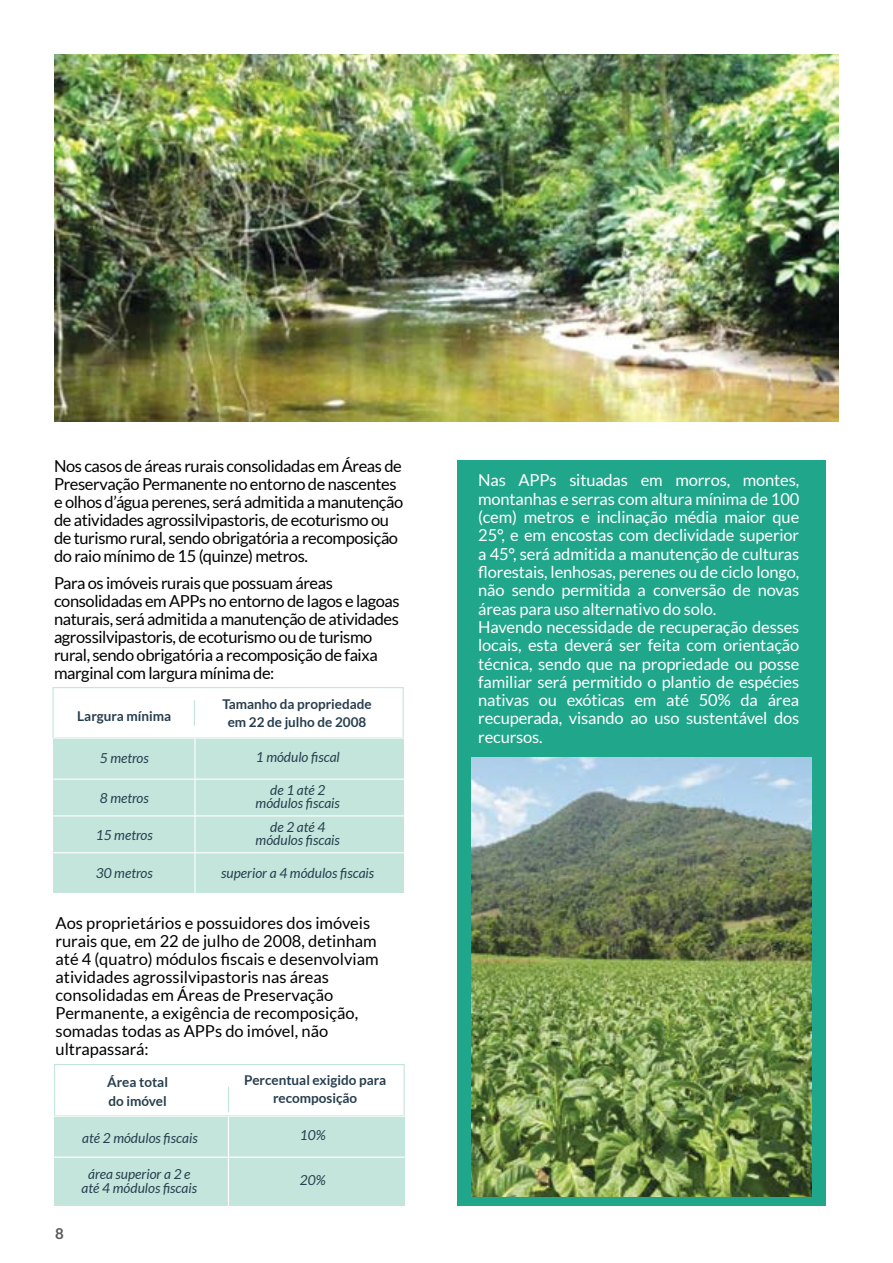
<style>
.page{position:relative;width:893px;height:1263px;background:#fff}
.page>*{position:absolute;margin:0;border:0;box-sizing:border-box;transform-origin:0 0}
.t1{font:16.5px/18.3px "Lato";letter-spacing:-.01em;color:#fff}
.t2{font:16.5px/18px "Lato";letter-spacing:-.025em;color:#000}
.t3{font:16.5px/18px "Lato";color:#000}
.t4{font:700 15px "Lato";color:#58585b}
.t5{font:italic 13.65px/13.6px "Lato";color:#273e4f;text-align:center}
.t6{font:700 13.5px/18.3px "Lato";color:#273e4f;text-align:center}
</style>
<div class="page">
<div style="left:457px;top:460px;width:368px;height:746px;background:#20a68b"></div>
<div style="left:53px;top:737px;width:351px;height:156px;background:#c3e5db"></div>
<div style="left:54px;top:1115px;width:351px;height:91px;background:#c3e5db"></div>
<div style="left:53px;top:687px;width:351px;height:51px;border:1px solid #c3e5db"></div>
<div style="left:54px;top:1064px;width:351px;height:60px;border:1px solid #c3e5db"></div>
<hr style="left:53px;top:737px;width:351px;height:1px;background:#fff">
<hr style="left:54px;top:1115px;width:351px;height:2px;background:#fff">
<hr style="left:53px;top:778px;width:351px;height:2px;background:#fff">
<hr style="left:54px;top:1156px;width:351px;height:2px;background:#fff">
<hr style="left:53px;top:815px;width:351px;height:1px;background:#fff">
<hr style="left:53px;top:852px;width:351px;height:1px;background:#fff">
<hr style="left:194px;top:738px;width:2px;height:155px;background:#fff">
<hr style="left:228px;top:1117px;width:1px;height:89px;background:#fff">
<svg style="left:194px;top:700px;width:1px;height:26px"></svg>
<svg style="left:228px;top:1086px;width:1px;height:26px"></svg>
<img style="left:471px;top:757px;width:340px;height:439px">
<img style="left:54px;top:54px;width:785px;height:367px">
<p class="t2" style="left:54px;top:457px;width:351px">Nos casos de áreas rurais consolidadas em Áreas de Preservação Permanente no entorno de nascentes e olhos d’água perenes, será admitida a manutenção de atividades agrossilvipastoris, de ecoturismo ou de turismo rural, sendo obrigatória a recomposição do raio mínimo de 15 (quinze) metros.</p>
<p class="t2" style="left:54px;top:574px;width:347px">Para os imóveis rurais que possuam áreas consolidadas em APPs no entorno de lagos e lagoas naturais, será admitida a manutenção de atividades agrossilvipastoris, de ecoturismo ou de turismo rural, sendo obrigatória a recomposição de faixa marginal com largura mínima de:</p>
<p class="t6" style="left:77px;top:707px;width:95px">Largura mínima</p>
<p class="t5" style="left:100px;top:752px;width:51px">5 metros</p>
<p class="t6" style="left:222px;top:694px;width:151px">Tamanho da propriedade em 22 de julho de 2008</p>
<p class="t5" style="left:256px;top:751px;width:86px">1 módulo fiscal</p>
<p class="t5" style="left:256px;top:783px;width:86px">de 1 até 2 módulos fiscais</p>
<p class="t5" style="left:256px;top:820px;width:86px">de 2 até 4 módulos fiscais</p>
<p class="t5" style="left:100px;top:792px;width:51px">8 metros</p>
<p class="t5" style="left:96px;top:829px;width:59px">15 metros</p>
<p class="t5" style="left:96px;top:867px;width:59px">30 metros</p>
<p class="t5" style="left:221px;top:867px;width:154px">superior a 4 módulos fiscais</p>
<p class="t3" style="left:56px;top:914px;width:325px">Aos proprietários e possuidores dos imóveis rurais que, em 22 de julho de 2008, detinham até 4 (quatro) módulos fiscais e desenvolviam atividades agrossilvipastoris nas áreas consolidadas em Áreas de Preservação Permanente, a exigência de recomposição, somadas todas as APPs do imóvel, não ultrapassará:</p>
<p class="t4" style="left:55px;top:1225px;width:10px">8</p>
<p class="t6" style="left:107px;top:1073px;width:62px;text-align:left">Área total do imóvel</p>
<p class="t5" style="left:82px;top:1131px;width:117px">até 2 módulos fiscais</p>
<p class="t5" style="left:82px;top:1167px;width:117px">área superior a 2 e até 4 módulos fiscais</p>
<p class="t6" style="left:244px;top:1070px;width:143px">Percentual exigido para recomposição</p>
<p class="t5" style="left:300px;top:1129px;width:27px">10%</p>
<p class="t5" style="left:300px;top:1174px;width:27px">20%</p>
<p class="t1" style="left:478px;top:471px;width:323px">Nas APPs situadas em morros, montes, montanhas e serras com altura mínima de 100 (cem) metros e inclinação média maior que 25°, e em encostas com declividade superior a 45°, será admitida a manutenção de culturas florestais, lenhosas, perenes ou de ciclo longo, não sendo permitida a conversão de novas áreas para uso alternativo do solo.<br>Havendo necessidade de recuperação desses locais, esta deverá ser feita com orientação técnica, sendo que na propriedade ou posse familiar será permitido o plantio de espécies nativas ou exóticas em até 50% da área recuperada, visando ao uso sustentável dos recursos.</p>
</div>
